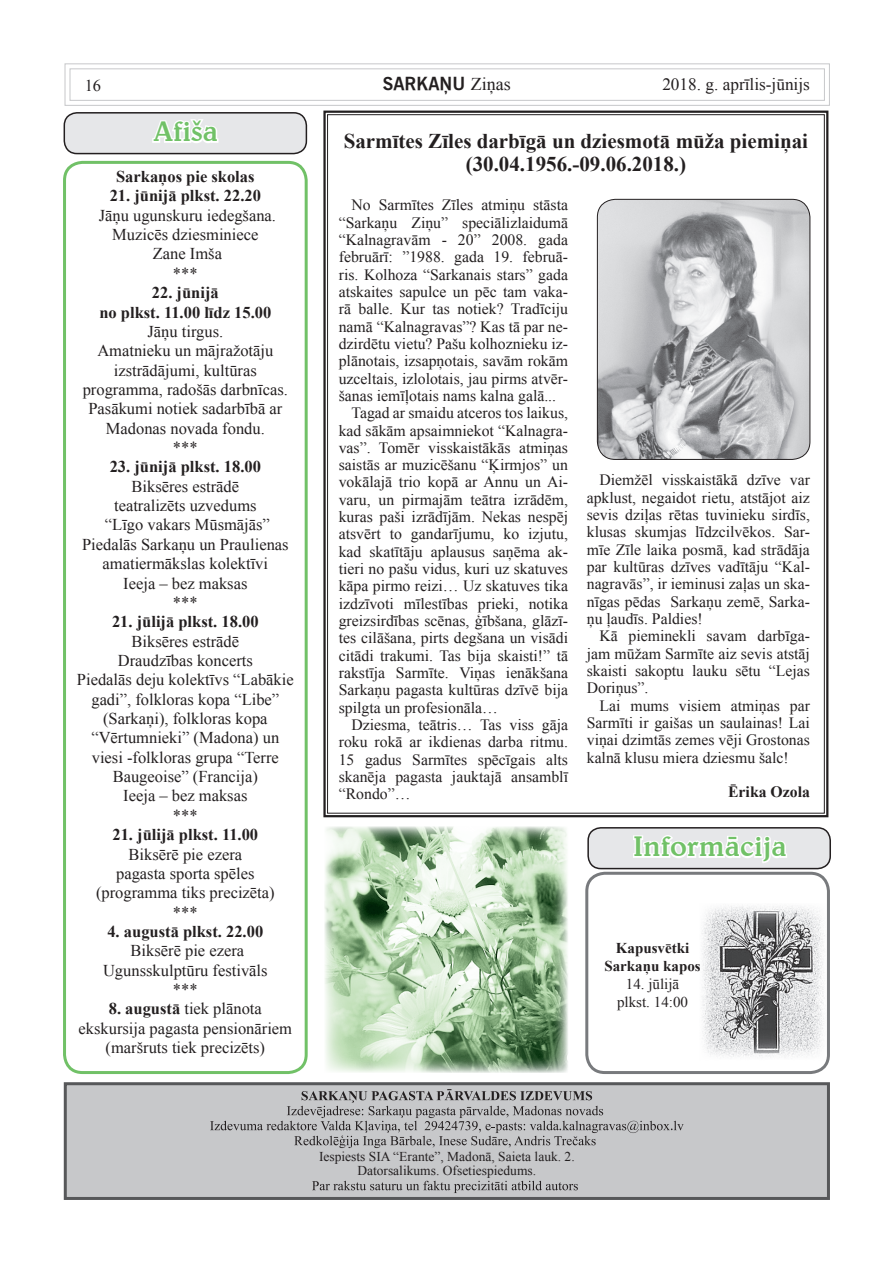
<style>
.page{position:relative;width:893px;height:1263px;background:#fff}
.page>*{position:absolute;margin:0;border:0;box-sizing:border-box;transform-origin:0 0}
.t1{font:500 28.5px "Belwe TL";color:#71c167}
.t2{font:700 21px/23.1px "Times New Roman";color:#231f20;text-align:center}
.t3{font:700 18px "News Gothic TL";color:#231f20}
.t4{font:17.25px "Times New Roman";color:#231f20}
.t5{font:16.5px/19.4px "Times New Roman";color:#231f20;text-align:center}
.t6{font:700 16.5px/19.4px "Times New Roman";color:#231f20;text-align:center}
.t7{font:15.75px/17.2px "Times New Roman";color:#231f20;text-align:justify}
.t8{font:700 15.75px "Times New Roman";color:#231f20}
.t9{font:700 15px/18px "Times New Roman";color:#231f20;text-align:center}
.t10{font:15px/18px "Times New Roman";color:#231f20;text-align:center}
.t11{font:13.5px "Times New Roman";color:#231f20}
.s1{font-family:"Times New Roman";font-weight:400}
.s2{font-weight:700}
</style>
<div class="page">
<svg style="left:64px;top:63px;width:766px;height:43px"></svg>
<div style="left:69px;top:68px;width:756px;height:33px;border:1px solid #c7c8ca"></div>
<div style="left:64px;top:113px;width:242px;height:41px;background:#e6e7e9;border-radius:13px"></div>
<div style="left:64px;top:112px;width:243px;height:42px;border:2px solid #231f20;border-radius:13px"></div>
<svg style="left:152px;top:119px;width:67px;height:24px"></svg>
<div style="left:588px;top:828px;width:242px;height:40px;background:#e6e7e9;border-radius:13px"></div>
<div style="left:587px;top:827px;width:244px;height:42px;border:2px solid #231f20;border-radius:13px"></div>
<svg style="left:633px;top:835px;width:154px;height:28px"></svg>
<div style="left:64px;top:1082px;width:766px;height:118px;background:#c7c8ca;border:3px solid #57585a"></div>
<svg style="left:312px;top:1181px;width:266px;height:12px"></svg>
<svg style="left:210px;top:1089px;width:474px;height:59px"></svg>
<div style="left:585px;top:872px;width:245px;height:202px;border:3px solid #787a7d;border-radius:18px"></div>
<div style="left:63px;top:161px;width:245px;height:913px;border:3px solid #71c167;border-radius:18px"></div>
<img style="left:702px;top:903px;width:125px;height:157px">
<svg style="left:323px;top:110px;width:506px;height:708px"></svg>
<img style="left:325px;top:827px;width:243px;height:246px">
<p class="t5" style="left:85px;top:75px;width:18px">16</p>
<p class="t3" style="left:383px;top:72px;width:129px">SARKAŅU <span class="s1">Ziņas</span></p>
<p class="t4" style="left:662px;top:72px;width:149px">2018. g. aprīlis-jūnijs</p>
<h1 class="t1" style="left:154px;top:114px;width:66px">Afiša</h1>
<h2 class="t2" style="left:344px;top:129px;width:466px">Sarmītes Zīles darbīgā un dziesmotā mūža piemiņai (30.04.1956.-09.06.2018.)</h2>
<p class="t6" style="left:116px;top:166px;width:140px">Sarkaņos pie skolas</p>
<p class="t6" style="left:110px;top:186px;width:153px">21. jūnijā plkst. 22.20</p>
<p class="t5" style="left:99px;top:205px;width:179px">Jāņu ugunskuru iedegšana.<br>Muzicēs dziesminiece<br>Zane Imša<br>***</p>
<p class="t6" style="left:99px;top:282px;width:173px">22. jūnijā<br>no plkst. 11.00 līdz 15.00</p>
<p class="t5" style="left:83px;top:321px;width:207px">Jāņu tirgus.<br>Amatnieku un mājražotāju izstrādājumi, kultūras programma, radošās darbnīcas.<br>Pasākumi notiek sadarbībā ar<br>Madonas novada fondu.<br>***</p>
<p class="t6" style="left:110px;top:457px;width:153px">23. jūnijā plkst. 18.00</p>
<p class="t5" style="left:82px;top:476px;width:208px">Biksēres estrādē<br>teatralizēts uzvedums<br>“Līgo vakars Mūsmājās”<br>Piedalās Sarkaņu un Praulienas amatiermākslas kolektīvi<br>Ieeja – bez maksas<br>***</p>
<p class="t6" style="left:112px;top:611px;width:148px">21. jūlijā plkst. 18.00</p>
<p class="t5" style="left:77px;top:631px;width:218px">Biksēres estrādē<br>Draudzības koncerts<br>Piedalās deju kolektīvs “Labākie gadi”, folkloras kopa “Libe” (Sarkaņi), folkloras kopa “Vērtumnieki” (Madona) un viesi -folkloras grupa “Terre<br>Baugeoise” (Francija)<br>Ieeja – bez maksas<br>***</p>
<p class="t6" style="left:112px;top:824px;width:147px">21. jūlijā plkst. 11.00</p>
<p class="t5" style="left:96px;top:844px;width:180px">Biksērē pie ezera<br>pagasta sporta spēles (programma tiks precizēta) ***</p>
<p class="t6" style="left:107px;top:921px;width:157px">4. augustā plkst. 22.00</p>
<p class="t5" style="left:103px;top:940px;width:166px">Biksērē pie ezera<br>Ugunsskulptūru festivāls ***</p>
<p class="t5" style="left:79px;top:999px;width:215px"><span class="s2">8. augustā</span> tiek plānota ekskursija pagasta pensionāriem (maršruts tiek precizēts)</p>
<p class="t7" style="left:351px;top:196px;width:218px">No Sarmītes Zīles atmiņu stāsta</p>
<p class="t7" style="left:339px;top:213px;width:231px">“Sarkaņu Ziņu” speciālizlaidumā</p>
<p class="t7" style="left:339px;top:230px;width:231px">“Kalnagravām - 20” 2008. gada</p>
<p class="t7" style="left:339px;top:248px;width:231px">februārī: ”1988. gada 19. februā-</p>
<p class="t7" style="left:339px;top:265px;width:231px">ris. Kolhoza “Sarkanais stars” gada</p>
<p class="t7" style="left:339px;top:282px;width:231px">atskaites sapulce un pēc tam vaka-</p>
<p class="t7" style="left:339px;top:300px;width:231px">rā balle. Kur tas notiek? Tradīciju</p>
<p class="t7" style="left:339px;top:317px;width:231px">namā “Kalnagravas”? Kas tā par ne-</p>
<p class="t7" style="left:339px;top:334px;width:231px">dzirdētu vietu? Pašu kolhoznieku iz-</p>
<p class="t7" style="left:339px;top:352px;width:231px">plānotais, izsapņotais, savām rokām</p>
<p class="t7" style="left:339px;top:369px;width:231px">uzceltais, izlolotais, jau pirms atvēr-</p>
<p class="t7" style="left:339px;top:386px;width:219px">šanas iemīļotais nams kalna galā...</p>
<p class="t7" style="left:351px;top:404px;width:218px">Tagad ar smaidu atceros tos laikus,</p>
<p class="t7" style="left:339px;top:421px;width:231px">kad sākām apsaimniekot “Kalnagra-</p>
<p class="t7" style="left:339px;top:438px;width:231px">vas”. Tomēr visskaistākās atmiņas</p>
<p class="t7" style="left:339px;top:456px;width:231px">saistās ar muzicēšanu “Ķirmjos” un</p>
<p class="t7" style="left:339px;top:473px;width:231px">vokālajā trio kopā ar Annu un Ai-</p>
<p class="t7" style="left:339px;top:490px;width:231px">varu, un pirmajām teātra izrādēm,</p>
<p class="t7" style="left:339px;top:508px;width:231px">kuras paši izrādījām. Nekas nespēj</p>
<p class="t7" style="left:339px;top:525px;width:231px">atsvērt to gandarījumu, ko izjutu,</p>
<p class="t7" style="left:339px;top:542px;width:231px">kad skatītāju aplausus saņēma ak-</p>
<p class="t7" style="left:339px;top:560px;width:231px">tieri no pašu vidus, kuri uz skatuves</p>
<p class="t7" style="left:339px;top:577px;width:231px">kāpa pirmo reizi… Uz skatuves tika</p>
<p class="t7" style="left:339px;top:594px;width:231px">izdzīvoti mīlestības prieki, notika</p>
<p class="t7" style="left:339px;top:612px;width:231px">greizsirdības scēnas, ģībšana, glāzī-</p>
<p class="t7" style="left:339px;top:629px;width:231px">tes cilāšana, pirts degšana un visādi</p>
<p class="t7" style="left:339px;top:646px;width:231px">citādi trakumi. Tas bija skaisti!” tā</p>
<p class="t7" style="left:339px;top:664px;width:231px">rakstīja Sarmīte. Viņas ienākšana</p>
<p class="t7" style="left:339px;top:681px;width:231px">Sarkaņu pagasta kultūras dzīvē bija</p>
<p class="t7" style="left:339px;top:698px;width:161px">spilgta un profesionāla…</p>
<p class="t7" style="left:351px;top:716px;width:218px">Dziesma, teātris… Tas viss gāja</p>
<p class="t7" style="left:339px;top:733px;width:231px">roku rokā ar ikdienas darba ritmu.</p>
<p class="t7" style="left:339px;top:750px;width:231px">15 gadus Sarmītes spēcīgais alts</p>
<p class="t7" style="left:339px;top:768px;width:231px">skanēja pagasta jauktajā ansamblī</p>
<p class="t7" style="left:339px;top:785px;width:73px">“Rondo”…</p>
<p class="t7" style="left:587px;top:471px;width:225px;text-indent:13px">Diemžēl visskaistākā dzīve var apklust, negaidot rietu, atstājot aiz sevis dziļas rētas tuvinieku sirdīs, klusas skumjas līdzcilvēkos. Sar&shy;mīe Zīle laika posmā, kad strādāja par kultūras dzīves vadītāju “Kal&shy;nagravās”, ir ieminusi zaļas un ska&shy;nīgas pēdas Sarkaņu zemē, Sarka&shy;ņu ļaudīs. Paldies!</p>
<p class="t7" style="left:587px;top:627px;width:225px;text-indent:13px">Kā pieminekli savam darbīga&shy;jam mūžam Sarmīte aiz sevis atstāj skaisti sakoptu lauku sētu “Lejas Doriņus”.</p>
<p class="t7" style="left:587px;top:696px;width:225px;text-indent:13px">Lai mums visiem atmiņas par Sarmīti ir gaišas un saulainas! Lai viņai dzimtās zemes vēji Grostonas kalnā klusu miera dziesmu šalc!</p>
<p class="t8" style="left:728px;top:781px;width:83px">Ērika Ozola</p>
<h1 class="t1" style="left:633px;top:829px;width:155px">Informācija</h1>
<p class="t9" style="left:604px;top:938px;width:98px">Kapusvētki<br>Sarkaņu kapos</p>
<p class="t10" style="left:617px;top:974px;width:72px">14. jūlijā plkst. 14:00</p>
<p class="t11" style="left:319px;top:1147px;width:257px">Iespiests SIA “Erante”, Madonā, Saieta lauk. 2.</p>
<p class="t11" style="left:357px;top:1161px;width:180px">Datorsalikums. Ofsetiespiedums.</p>
</div>
